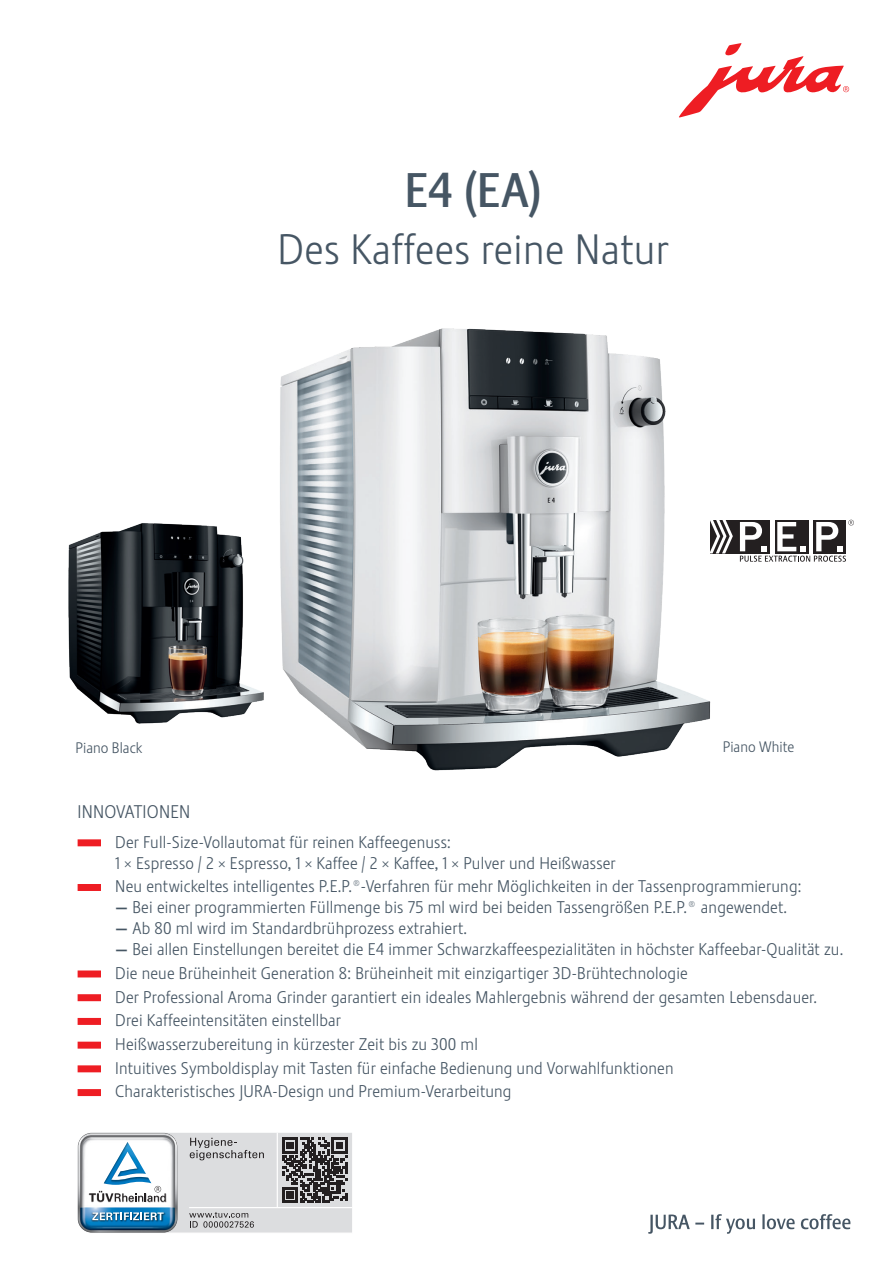
<style>
.page{position:relative;width:893px;height:1263px;background:#fff}
.page>*{position:absolute;margin:0;border:0;box-sizing:border-box;transform-origin:0 0}
.t1{font:500 48px "Stalemate LF";color:#465664}
.t2{font:300 42px "Stalemate LF";letter-spacing:.01em;color:#465664}
.t3{font:300 18.15px "Stalemate LF";letter-spacing:.01em;color:#465664}
.t4{font:300 16.8px/23.7px "Stalemate LF";letter-spacing:.01em;color:#465664}
.t5{font:300 15px "Stalemate LF";color:#465664}
.s1{font-weight:500}
</style>
<div class="page">
<img style="left:280px;top:328px;width:449px;height:443px">
<img style="left:68px;top:523px;width:196px;height:201px">
<div style="left:78px;top:839px;width:23px;height:7px;background:#ee1d23"></div>
<div style="left:78px;top:884px;width:23px;height:7px;background:#ee1d23"></div>
<div style="left:78px;top:970px;width:23px;height:7px;background:#ee1d23"></div>
<div style="left:78px;top:994px;width:23px;height:7px;background:#ee1d23"></div>
<div style="left:78px;top:1018px;width:23px;height:7px;background:#ee1d23"></div>
<div style="left:78px;top:1042px;width:23px;height:7px;background:#ee1d23"></div>
<div style="left:78px;top:1065px;width:23px;height:7px;background:#ee1d23"></div>
<div style="left:78px;top:1089px;width:23px;height:7px;background:#ee1d23"></div>
<svg style="left:679px;top:43px;width:170px;height:74px"></svg>
<svg style="left:648px;top:1214px;width:202px;height:20px"></svg>
<svg style="left:77px;top:1132px;width:275px;height:101px"></svg>
<div style="left:710px;top:520px;width:59px;height:33px;background:#231f20"></div>
<svg style="left:710px;top:520px;width:23px;height:33px"></svg>
<svg style="left:740px;top:520px;width:114px;height:42px"></svg>
<h1 class="t1" style="left:404px;top:161px;width:139px">E4 (EA)</h1>
<h2 class="t2" style="left:277px;top:224px;width:393px">Des Kaffees reine Natur</h2>
<p class="t5" style="left:76px;top:739px;width:68px">Piano Black</p>
<p class="t5" style="left:723px;top:738px;width:73px">Piano White</p>
<p class="t3" style="left:78px;top:801px;width:114px">INNOVATIONEN</p>
<p class="t4" style="left:115px;top:831px;width:502px;line-height:21px">Der Full-Size-Vollautomat für reinen Kaffeegenuss:<br>1 × Espresso / 2 × Espresso, 1 × Kaffee / 2 × Kaffee, 1 × Pulver und Heißwasser</p>
<p class="t4" style="left:115px;top:874px;width:688px">Neu entwickeltes intelligentes P.E.P.®-Verfahren für mehr Möglichkeiten in der Tassenprogrammierung:</p>
<p class="t4" style="left:115px;top:895px;width:673px"><span class="s1">–</span> Bei einer programmierten Füllmenge bis 75 ml wird bei beiden Tassengrößen P.E.P.® angewendet.</p>
<p class="t4" style="left:115px;top:916px;width:353px"><span class="s1">–</span> Ab 80 ml wird im Standardbrühprozess extrahiert.</p>
<p class="t4" style="left:115px;top:937px;width:729px"><span class="s1">–</span> Bei allen Einstellungen bereitet die E4 immer Schwarzkaffeespezialitäten in höchster Kaffeebar-Qualität zu.<br>Die neue Brüheinheit Generation 8: Brüheinheit mit einzigartiger 3D-Brühtechnologie<br>Der Professional Aroma Grinder garantiert ein ideales Mahlergebnis während der gesamten Lebensdauer.<br>Drei Kaffeeintensitäten einstellbar<br>Heißwasserzubereitung in kürzester Zeit bis zu 300 ml<br>Intuitives Symboldisplay mit Tasten für einfache Bedienung und Vorwahlfunktionen<br>Charakteristisches JURA-Design und Premium-Verarbeitung</p>
</div>
